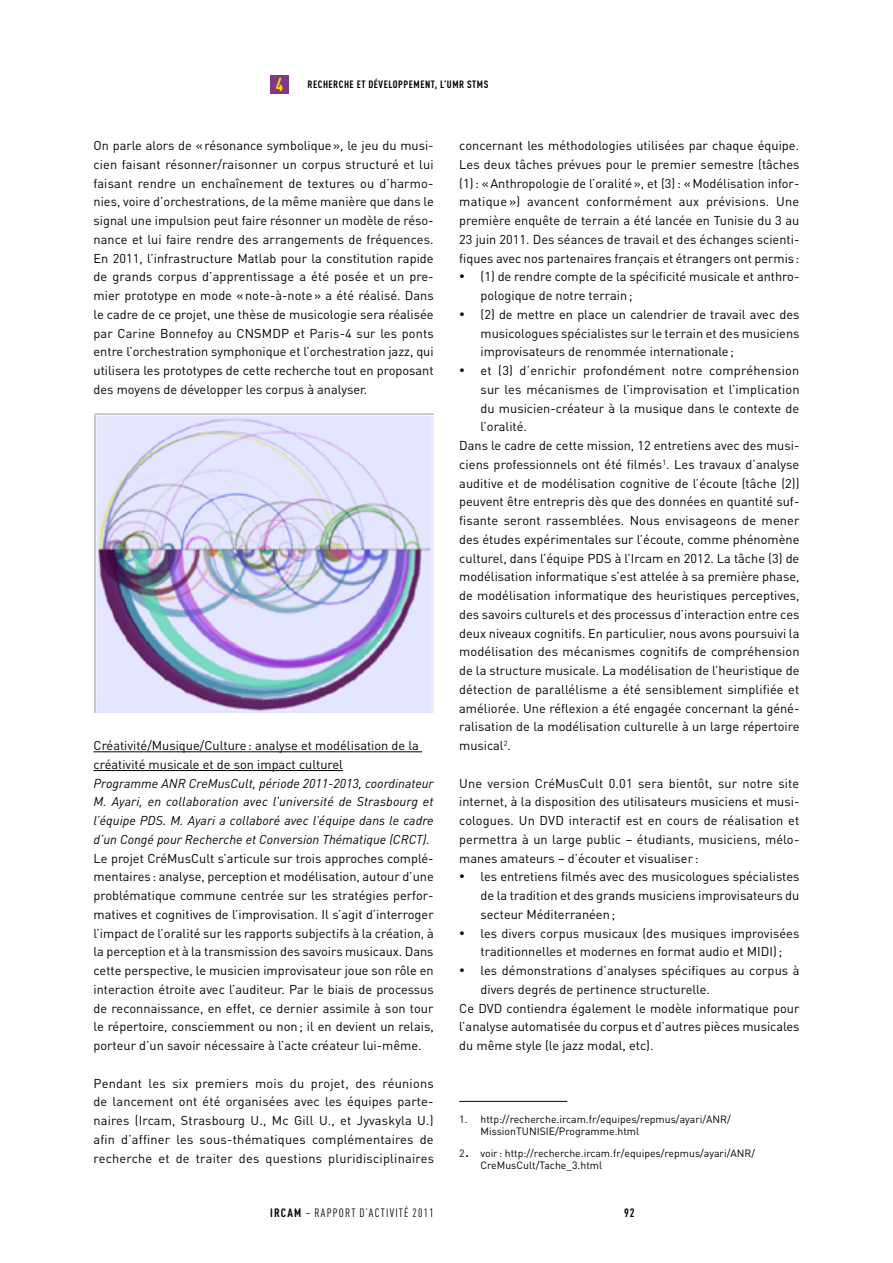
<style>
.page{position:relative;width:893px;height:1263px;background:#fff}
.page>*{position:absolute;margin:0;border:0;box-sizing:border-box;transform-origin:0 0}
.t1{font:700 18.45px "DIN Cond";color:#fd0}
.RA-Normal{font:12.75px/18.8px "DIN Pro";color:#000;text-align:justify}
.RA-Liste_Puce_Niv_1{font:12.75px/18.8px "DIN Pro";color:#000;text-align:justify}
.RA-Normal-2{font:italic 12.75px/18.8px "DIN";color:#000;text-align:justify}
.RA-Titre_5{font:12.75px/18.8px "DIN Pro";color:#000}
.t2{font:12px "DIN Cond";letter-spacing:.105em;color:#000}
.t3{font:700 12px "DIN Cond";color:#000}
.t4{font:10.5px/12.6px "DIN Pro";color:#000}
.t5{font:700 10.5px "DIN Cond";letter-spacing:.05em;color:#000}
.s1{font-size:18px}
.s2{font-weight:700}
</style>
<div class="page">
<div style="left:270px;top:75px;width:19px;height:19px;background:#823788"></div>
<hr style="left:94px;top:751px;width:328px;height:1px;background:#000">
<hr style="left:94px;top:770px;width:249px;height:1px;background:#000">
<img style="left:94px;top:413px;width:339px;height:299px">
<hr style="left:459px;top:1101px;width:108px;height:1px;background:#000">
<h1 class="t1" style="left:276px;top:73px;width:9px">4</h1>
<p class="t5" style="left:308px;top:78px;width:182px">RECHERCHE ET DÉVELOPPEMENT, L’UMR STMS</p>
<p class="RA-Normal" style="left:94px;top:135px;width:342px">On parle alors de «résonance symbolique», le jeu du musi&shy;cien faisant résonner/raisonner un corpus structuré et lui faisant rendre un enchaînement de textures ou d’harmo&shy;nies, voire d’orchestrations, de la même manière que dans le signal une impulsion peut faire résonner un modèle de réso&shy;nance et lui faire rendre des arrangements de fréquences.<br>En 2011, l’infrastructure Matlab pour la constitution rapide de grands corpus d’apprentissage a été posée et un pre&shy;mier prototype en mode «note-à-note» a été réalisé. Dans le cadre de ce projet, une thèse de musicologie sera réalisée par Carine Bonnefoy au CNSMDP et Paris-4 sur les ponts entre l’orchestration symphonique et l’orchestration jazz, qui utilisera les prototypes de cette recherche tout en proposant des moyens de développer les corpus à analyser.</p>
<p class="RA-Titre_5" style="left:94px;top:735px;width:327px">Créativité/Musique/Culture: analyse et modélisation de la créativité musicale et de son impact culturel</p>
<p class="RA-Normal-2" style="left:94px;top:773px;width:342px">Programme ANR CreMusCult, période 2011-2013, coordinateur M. Ayari, en collaboration avec l’université de Strasbourg et l’équipe PDS. M. Ayari a collaboré avec l’équipe dans le cadre d’un Congé pour Recherche et Conversion Thématique (CRCT).</p>
<p class="RA-Normal" style="left:94px;top:848px;width:342px">Le projet CréMusCult s’articule sur trois approches complé&shy;mentaires : analyse, perception et modélisation, autour d’une problématique commune centrée sur les stratégies perfor&shy;matives et cognitives de l’improvisation. Il s’agit d’interroger l’impact de l’oralité sur les rapports subjectifs à la création, à la perception et à la transmission des savoirs musicaux. Dans cette perspective, le musicien improvisateur joue son rôle en interaction étroite avec l’auditeur. Par le biais de processus de reconnaissance, en effet, ce dernier assimile à son tour le répertoire, consciemment ou non; il en devient un relais, porteur d’un savoir nécessaire à l’acte créateur lui-même.</p>
<p class="RA-Normal" style="left:94px;top:1073px;width:342px">Pendant les six premiers mois du projet, des réunions de lancement ont été organisées avec les équipes parte&shy;naires (Ircam, Strasbourg U., Mc Gill U., et Jyvaskyla U.) afin d’affiner les sous-thématiques complémentaires de recherche et de traiter des questions pluridisciplinaires</p>
<p class="RA-Normal" style="left:459px;top:135px;width:342px">concernant les méthodologies utilisées par chaque équipe.<br>Les deux tâches prévues pour le premier semestre (tâches (1): «Anthropologie de l’oralité», et (3): «Modélisation infor&shy;matique ») avancent conformément aux prévisions. Une première enquête de terrain a été lancée en Tunisie du 3 au 23 juin 2011. Des séances de travail et des échanges scienti&shy;fiques avec nos partenaires français et étrangers ont permis:</p>
<p class="RA-Liste_Puce_Niv_1" style="left:481px;top:267px;width:320px;text-indent:-21px">• (1) de rendre compte de la spécificité musicale et anthro&shy;pologique de notre terrain;</p>
<p class="RA-Liste_Puce_Niv_1" style="left:481px;top:304px;width:320px;text-indent:-21px">• (2) de mettre en place un calendrier de travail avec des musicologues spécialistes sur le terrain et des musiciens improvisateurs de renommée internationale;</p>
<p class="RA-Liste_Puce_Niv_1" style="left:481px;top:360px;width:320px;text-indent:-21px">• et (3) d’enrichir profondément notre compréhension sur les mécanismes de l’improvisation et l’implication du musicien-créateur à la musique dans le contexte de l’oralité.</p>
<p class="RA-Normal" style="left:459px;top:435px;width:342px">Dans le cadre de cette mission, 12 entretiens avec des musi&shy;ciens professionnels ont été filmés<sup>1</sup>. Les travaux d’analyse auditive et de modélisation cognitive de l’écoute (tâche (2)) peuvent être entrepris dès que des données en quantité suf&shy;fisante seront rassemblées. Nous envisageons de mener des études expérimentales sur l’écoute, comme phénomène culturel, dans l’équipe PDS à l’Ircam en 2012. La tâche (3) de modélisation informatique s’est attelée à sa première phase, de modélisation informatique des heuristiques perceptives, des savoirs culturels et des processus d’interaction entre ces deux niveaux cognitifs. En particulier, nous avons poursuivi la modélisation des mécanismes cognitifs de compréhension de la structure musicale. La modélisation de l’heuristique de détection de parallélisme a été sensiblement simplifiée et améliorée. Une réflexion a été engagée concernant la géné&shy;ralisation de la modélisation culturelle à un large répertoire musical<sup>2</sup>.</p>
<p class="RA-Normal" style="left:459px;top:773px;width:342px">Une version CréMusCult 0.01 sera bientôt, sur notre site internet, à la disposition des utilisateurs musiciens et musi&shy;cologues. Un DVD interactif est en cours de réalisation et permettra à un large public – étudiants, musiciens, mélo&shy;manes amateurs – d’écouter et visualiser :</p>
<p class="RA-Liste_Puce_Niv_1" style="left:481px;top:867px;width:320px;text-indent:-21px">• les entretiens filmés avec des musicologues spécialistes de la tradition et des grands musiciens improvisateurs du secteur Méditerranéen;</p>
<p class="RA-Liste_Puce_Niv_1" style="left:459px;top:923px;width:342px;text-align:center">• les divers corpus musicaux (des musiques improvisées traditionnelles et modernes en format audio et MIDI);</p>
<p class="RA-Liste_Puce_Niv_1" style="left:481px;top:960px;width:320px;text-indent:-21px">• les démonstrations d’analyses spécifiques au corpus à divers degrés de pertinence structurelle.</p>
<p class="RA-Liste_Puce_Niv_1" style="left:459px;top:998px;width:342px">Ce DVD contiendra également le modèle informatique pour l’analyse automatisée du corpus et d’autres pièces musicales du même style (le jazz modal, etc).</p>
<p class="t4" style="left:480px;top:1112px;width:252px;text-indent:-21px">1. http://recherche.ircam.fr/equipes/repmus/ayari/ANR/<br>MissionTUNISIE/Programme.html</p>
<p class="t4" style="left:480px;top:1146px;width:276px;text-indent:-21px">2<span class="s1">.</span> voir : http://recherche.ircam.fr/equipes/repmus/ayari/ANR/<br>CreMusCult/Tache_3.html</p>
<p class="t2" style="left:270px;top:1206px;width:165px"><span class="s2">IRCAM</span> – RAPPORT D’ACTIVITÉ 2011</p>
<p class="t3" style="left:624px;top:1206px;width:12px">92</p>
</div>
